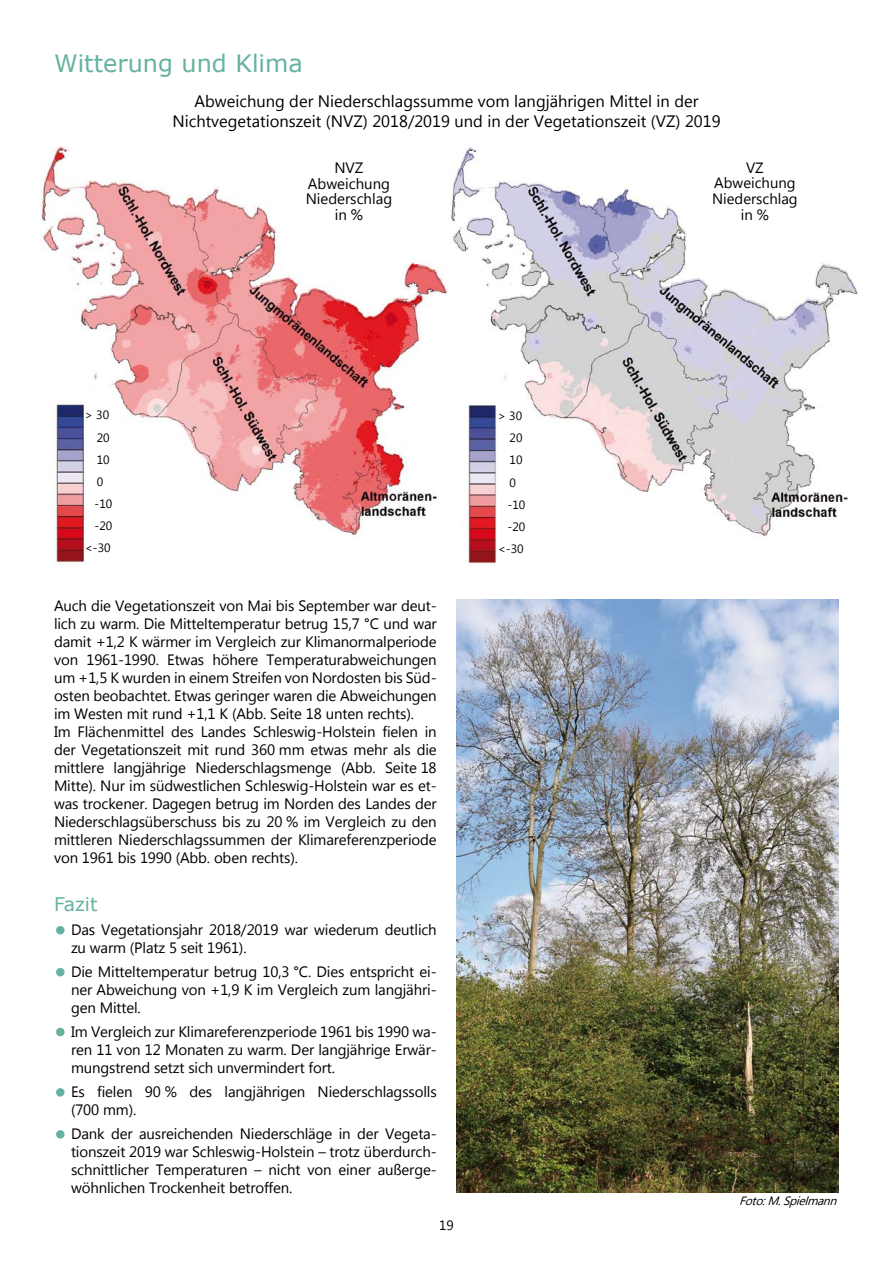
<style>
.page{position:relative;width:893px;height:1263px;background:#fff}
.page>*{position:absolute;margin:0;border:0;box-sizing:border-box;transform-origin:0 0}
.t1{font:24px "Verdana";color:#66b2a0}
.t2{font:18.75px "Verdana";color:#66b2a0}
.t3{font:16.5px/19.5px "Microsoft New Tai Lue";color:#000;text-align:center}
.t4{font:15px/18px "Microsoft New Tai Lue";letter-spacing:-.01em;color:#000}
.t5{font:14.85px/15.6px "Microsoft New Tai Lue";color:#000;text-align:center}
.t6{font:13.5px "Microsoft New Tai Lue";color:#000}
.t7{font:12px "Microsoft New Tai Lue";color:#000}
.t8{font:italic 12px "Microsoft New Tai Lue";color:#000}
</style>
<div class="page">
<img style="left:40px;top:146px;width:408px;height:418px">
<img style="left:451px;top:147px;width:407px;height:419px">
<div style="left:56px;top:926px;width:9px;height:8px;background:#66b2a0;border-radius:50%"></div>
<div style="left:56px;top:968px;width:9px;height:8px;background:#66b2a0;border-radius:50%"></div>
<div style="left:56px;top:1028px;width:9px;height:8px;background:#66b2a0;border-radius:50%"></div>
<div style="left:56px;top:1088px;width:9px;height:8px;background:#66b2a0;border-radius:50%"></div>
<div style="left:56px;top:1130px;width:9px;height:8px;background:#66b2a0;border-radius:50%"></div>
<img style="left:456px;top:600px;width:383px;height:593px">
<h1 class="t1" style="left:54px;top:47px;width:250px">Witterung und Klima</h1>
<p class="t3" style="left:172px;top:93px;width:550px">Abweichung der Niederschlagssumme vom langjährigen Mittel in der<br>Nichtvegetationszeit (NVZ) 2018/2019 und in der Vegetationszeit (VZ) 2019</p>
<p class="t4" style="left:306px;top:161px;width:88px;line-height:15.8px;text-align:center">NVZ<br>Abweichung<br>Niederschlag in %</p>
<p class="t5" style="left:712px;top:161px;width:87px">VZ<br>Abweichung<br>Niederschlag in %</p>
<p class="t7" style="left:85px;top:408px;width:26px">&gt; 30</p>
<p class="t7" style="left:97px;top:430px;width:14px">20</p>
<p class="t7" style="left:97px;top:453px;width:14px">10</p>
<p class="t7" style="left:97px;top:475px;width:8px">0</p>
<p class="t7" style="left:95px;top:497px;width:19px">-10</p>
<p class="t7" style="left:95px;top:519px;width:19px">-20</p>
<p class="t7" style="left:85px;top:541px;width:27px">&lt;-30</p>
<p class="t7" style="left:498px;top:409px;width:26px">&gt; 30</p>
<p class="t7" style="left:510px;top:431px;width:14px">20</p>
<p class="t7" style="left:510px;top:453px;width:14px">10</p>
<p class="t7" style="left:510px;top:475px;width:8px">0</p>
<p class="t7" style="left:508px;top:498px;width:19px">-10</p>
<p class="t7" style="left:508px;top:520px;width:19px">-20</p>
<p class="t7" style="left:498px;top:542px;width:27px">&lt;-30</p>
<p class="t4" style="left:54px;top:598px;width:384px">Auch die Vegetationszeit von Mai bis September war deut&shy;lich zu warm. Die Mitteltemperatur betrug 15,7 °C und war damit +1,2 K wärmer im Vergleich zur Klimanormalperiode von 1961-1990. Etwas höhere Temperaturabweichungen um +1,5 K wurden in einem Streifen von Nordosten bis Süd&shy;osten beobachtet. Etwas geringer waren die Abweichungen im Westen mit rund +1,1 K (Abb. Seite 18 unten rechts).<br>Im Flächenmittel des Landes Schleswig-Holstein fielen in der Vegetationszeit mit rund 360 mm etwas mehr als die mittlere langjährige Niederschlagsmenge (Abb. Seite 18<br>Mitte). Nur im südwestlichen Schleswig-Holstein war es et&shy;was trockener. Dagegen betrug im Norden des Landes der Niederschlagsüberschuss bis zu 20 % im Vergleich zu den mittleren Niederschlagssummen der Klimareferenzperiode von 1961 bis 1990 (Abb. oben rechts).</p>
<p class="t2" style="left:54px;top:891px;width:45px">Fazit</p>
<p class="t4" style="left:71px;top:922px;width:367px">Das Vegetationsjahr 2018/2019 war wiederum deutlich zu warm (Platz 5 seit 1961).</p>
<p class="t4" style="left:71px;top:964px;width:367px;text-align:justify">Die Mitteltemperatur betrug 10,3 °C. Dies entspricht ei&shy;ner Abweichung von +1,9 K im Vergleich zum langjähri&shy;gen Mittel.</p>
<p class="t4" style="left:71px;top:1024px;width:367px;text-align:justify">Im Vergleich zur Klimareferenzperiode 1961 bis 1990 wa&shy;ren 11 von 12 Monaten zu warm. Der langjährige Erwär&shy;mungstrend setzt sich unvermindert fort.</p>
<p class="t4" style="left:71px;top:1084px;width:367px">Es fielen 90 % des langjährigen Niederschlagssolls (700 mm).</p>
<p class="t4" style="left:71px;top:1126px;width:367px;text-align:justify">Dank der ausreichenden Niederschläge in der Vegeta&shy;tionszeit 2019 war Schleswig-Holstein – trotz überdurch&shy;schnittlicher Temperaturen – nicht von einer außerge&shy;wöhnlichen Trockenheit betroffen.</p>
<p class="t6" style="left:439px;top:1217px;width:16px">19</p>
<p class="t8" style="left:739px;top:1194px;width:103px">Foto:M.Spielmann</p>
</div>
